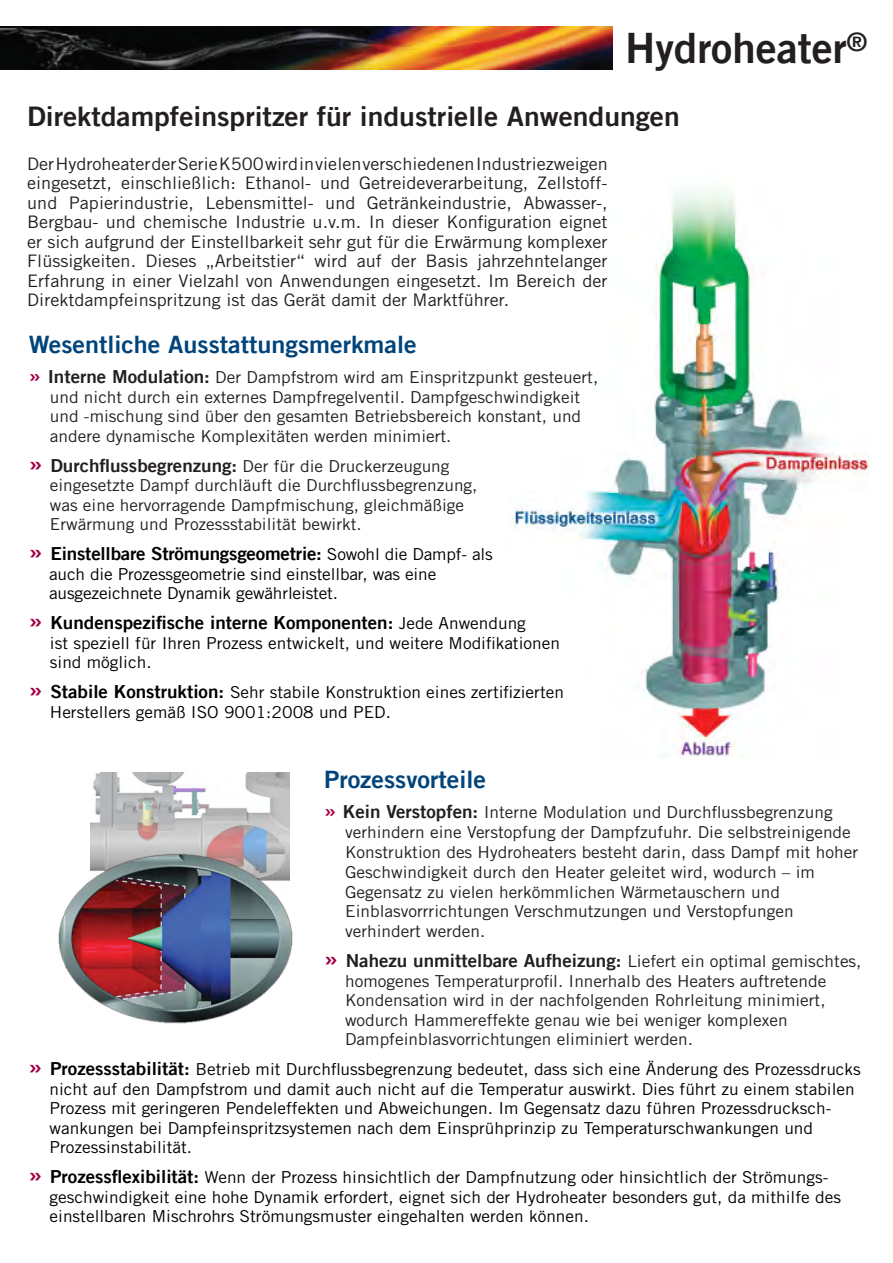
<style>
.page{position:relative;width:893px;height:1263px;background:#fff}
.page>*{position:absolute;margin:0;border:0;box-sizing:border-box;transform-origin:0 0}
.t1{font:42px "Trade Gothic LT Bold Two";color:#231f20}
.t2{font:27px "Trade Gothic LT Bold Two";color:#231f20;scale:1.05 1}
.t3{font:24px "Trade Gothic LT Bold Two";color:#00447b;scale:1.05 1}
.t4{font:18px "Trade Gothic LT Bold Two";color:#000;scale:1.05 1}
.t5{font:18px "Trade Gothic LT Bold Two";color:#231f20;scale:1.05 1}
.t6{font:17.25px/19.5px "Trade Gothic LT Std";color:#231f20;text-align:justify;scale:1.05 1}
.t7{font:16.5px/19.5px "Trade Gothic LT Std";color:#231f20;scale:1.05 1}
.t8{font:16.5px/19.5px "Trade Gothic LT Std";color:#000;scale:1.05 1}
.s1{font-family:"Trade Gothic LT Bold Two";font-size:21px;color:#a30146}
.s2{font-family:"Trade Gothic LT Bold Two";font-size:18px}
.s3{font-family:"Trade Gothic LT Bold Two";font-size:24px;color:#a30146}
.s4{font-size:24px;color:#a30146}
.s5{font-family:"Trade Gothic LT Std";font-size:16.5px}
</style>
<div class="page">
<img style="left:508px;top:190px;width:360px;height:568px">
<img style="left:0;top:27px;width:612px;height:42px">
<img style="left:90px;top:772px;width:200px;height:77px">
<img style="left:58px;top:849px;width:235px;height:175px">
<p class="t1" style="left:625px;top:22px;width:244px">Hydroheater<sup>®</sup></p>
<p class="t2" style="left:27px;top:100px;width:623px">Direktdampfeinspritzer für industrielle Anwendungen</p>
<p class="t6" style="left:27px;top:154px;width:554px">Der Hydroheater der Serie K500 wird in vielen verschiedenen Industriezweigen eingesetzt, einschließlich: Ethanol- und Getreideverarbeitung, Zellstoff&shy;und Papierindustrie, Lebensmittel- und Getränkeindustrie, Abwasser-, Bergbau- und chemische Industrie u.v.m. In dieser Konfiguration eignet er sich aufgrund der Einstellbarkeit sehr gut für die Erwärmung komplexer Flüssigkeiten. Dieses „Arbeitstier“ wird auf der Basis jahrzehntelanger Erfahrung in einer Vielzahl von Anwendungen eingesetzt. Im Bereich der Direktdampfeinspritzung ist das Gerät damit der Marktführer.</p>
<p class="t3" style="left:29px;top:330px;width:371px">Wesentliche Ausstattungsmerkmale</p>
<p class="t7" style="left:50px;top:367px;width:524px;text-indent:-21px"><span class="s1">»</span> <span class="s2">Interne Modulation:</span> Der Dampfstrom wird am Einspritzpunkt gesteuert, und nicht durch ein externes Dampfregelventil. Dampfgeschwindigkeit und -mischung sind über den gesamten Betriebsbereich konstant, und andere dynamische Komplexitäten werden minimiert.</p>
<p class="t7" style="left:50px;top:456px;width:409px;text-indent:-21px"><span class="s3">»</span> <span class="s2">Durchflussbegrenzung:</span> Der für die Druckerzeugung eingesetzte Dampf durchläuft die Durchflussbegrenzung, was eine hervorragende Dampfmischung, gleichmäßige Erwärmung und Prozessstabilität bewirkt.</p>
<p class="t4" style="left:29px;top:543px;width:444px"><span class="s4">»</span> Einstellbare Strömungsgeometrie: <span class="s5">Sowohl die Dampf- als</span></p>
<p class="t8" style="left:49px;top:564px;width:370px">auch die Prozessgeometrie sind einstellbar, was eine ausgezeichnete Dynamik gewährleistet.</p>
<p class="t4" style="left:29px;top:612px;width:475px"><span class="s4">»</span> Kundenspezifische interne Komponenten: <span class="s5">Jede Anwendung</span></p>
<p class="t8" style="left:50px;top:633px;width:487px">ist speziell für Ihren Prozess entwickelt, und weitere Modifikationen sind möglich.</p>
<p class="t8" style="left:50px;top:682px;width:491px;text-indent:-21px"><span class="s3">»</span> <span class="s2">Stabile Konstruktion:</span> Sehr stabile Konstruktion eines zertifizierten<br>Herstellers gemäß ISO 9001:2008 und PED.</p>
<p class="t3" style="left:324px;top:765px;width:156px">Prozessvorteile</p>
<p class="t7" style="left:345px;top:802px;width:490px;text-indent:-21px"><span class="s1">»</span> <span class="s2">Kein Verstopfen:</span> Interne Modulation und Durchflussbegrenzung verhindern eine Verstopfung der Dampfzufuhr. Die selbstreinigende Konstruktion des Hydroheaters besteht darin, dass Dampf mit hoher Geschwindigkeit durch den Heater geleitet wird, wodurch – im Gegensatz zu vielen herkömmlichen Wärmetauschern und Einblasvorrrichtungen Verschmutzungen und Verstopfungen verhindert werden.</p>
<p class="t5" style="left:324px;top:949px;width:513px"><span class="s4">»</span> Nahezu unmittelbare Aufheizung: <span class="s5">Liefert ein optimal gemischtes,</span></p>
<p class="t7" style="left:345px;top:971px;width:460px">homogenes Temperaturprofil. Innerhalb des Heaters auftretende Kondensation wird in der nachfolgenden Rohrleitung minimiert, wodurch Hammereffekte genau wie bei weniger komplexen Dampfeinblasvorrichtungen eliminiert werden.</p>
<p class="t8" style="left:50px;top:1059px;width:774px;text-indent:-21px"><span class="s3">»</span> <span class="s2">Prozessstabilität:</span> Betrieb mit Durchflussbegrenzung bedeutet, dass sich eine Änderung des Prozessdrucks nicht auf den Dampfstrom und damit auch nicht auf die Temperatur auswirkt. Dies führt zu einem stabilen Prozess mit geringeren Pendeleffekten und Abweichungen. Im Gegensatz dazu führen Prozessdrucksch&shy;wankungen bei Dampfeinspritzsystemen nach dem Einsprühprinzip zu Temperaturschwankungen und Prozessinstabilität.</p>
<p class="t8" style="left:50px;top:1167px;width:755px;text-indent:-21px"><span class="s3">»</span> <span class="s2">Prozessflexibilität:</span> Wenn der Prozess hinsichtlich der Dampfnutzung oder hinsichtlich der Strömungs&shy;geschwindigkeit eine hohe Dynamik erfordert, eignet sich der Hydroheater besonders gut, da mithilfe des einstellbaren Mischrohrs Strömungsmuster eingehalten werden können.</p>
</div>
